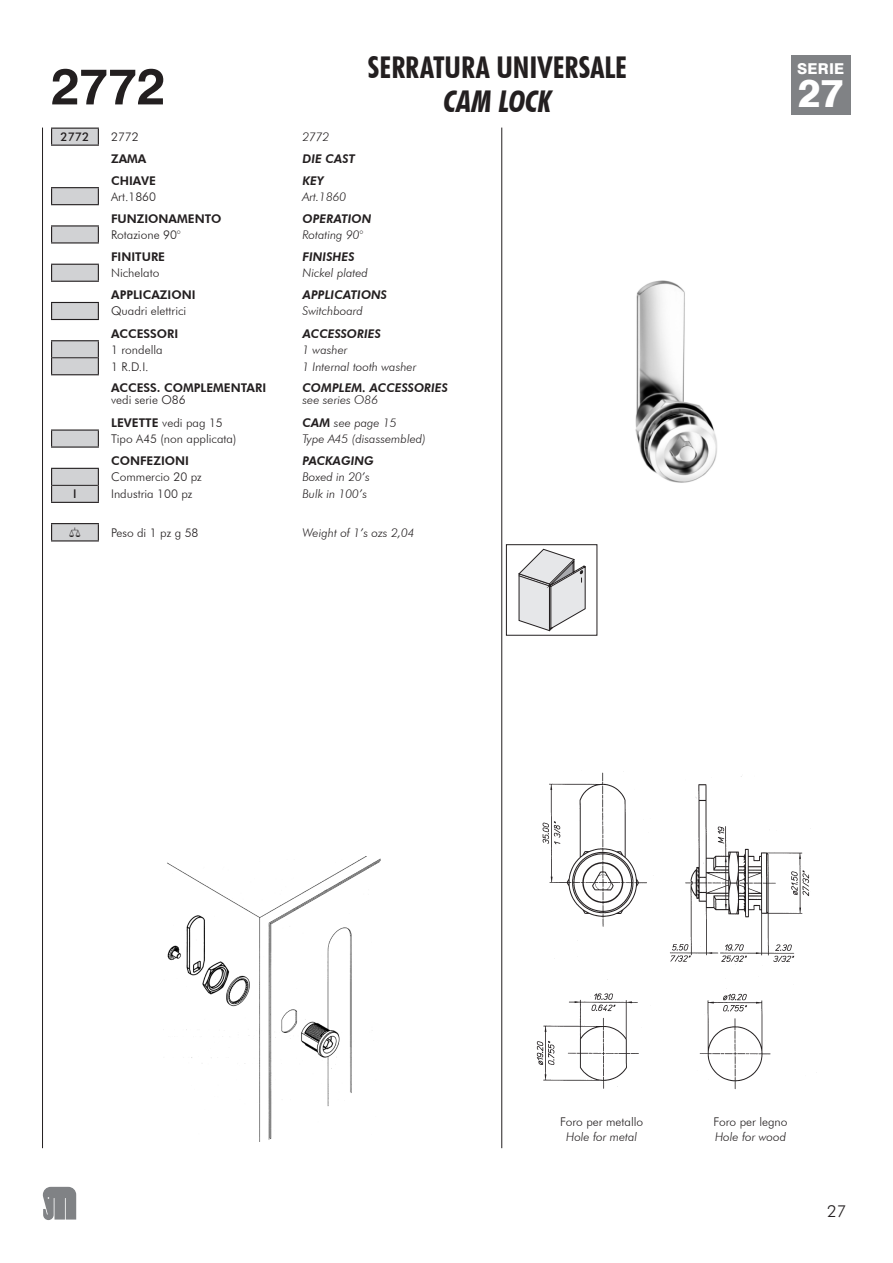
<style>
.page{position:relative;width:893px;height:1263px;background:#fff}
.page>*{position:absolute;margin:0;border:0;box-sizing:border-box;transform-origin:0 0}
.t1{font:700 51px "Swiss 721 BT";color:#231f20}
.t2{font:800 39px "Swiss 721 BT";color:#fff}
.t3{font:700 condensed 30px "Futura BT";color:#231f20}
.t4{font:italic 700 condensed 30px "Futura BT";letter-spacing:-.005em;color:#231f20}
.t5{font:300 16.5px "Futura BT";color:#231f20}
.t6{font:800 15px "Swiss 721 BT";letter-spacing:.01em;color:#fff}
.t7{font:italic 300 12px "Futura BT";color:#231f20}
.t8{font:300 12px "Futura BT";color:#231f20}
.t9{font:800 12px "Futura BT";color:#231f20}
.t10{font:italic 800 12px "Futura BT";color:#231f20}
.t11{font:500 12px "Futura BT";color:#231f20}
.s1{font-weight:800}
</style>
<div class="page">
<svg style="left:43px;top:1187px;width:33px;height:33px"></svg>
<hr style="left:42px;top:128px;width:1px;height:1020px;background:#231f20">
<hr style="left:501px;top:128px;width:1px;height:1020px;background:#231f20">
<img style="left:635px;top:281px;width:82px;height:202px">
<img style="left:536px;top:771px;width:275px;height:319px">
<img style="left:167px;top:857px;width:213px;height:285px">
<div style="left:791px;top:55px;width:59px;height:60px;background:#808285"></div>
<svg style="left:51px;top:128px;width:48px;height:413px"></svg>
<hr style="left:52px;top:357px;width:46px;height:1px;background:#231f20">
<svg style="left:519px;top:549px;width:66px;height:82px"></svg>
<div style="left:506px;top:544px;width:91px;height:92px;border:1px solid #231f20"></div>
<h1 class="t1" style="left:51px;top:51px;width:116px">2772</h1>
<h3 class="t3" style="left:368px;top:49px;width:261px">SERRATURA UNIVERSALE</h3>
<h3 class="t4" style="left:443px;top:83px;width:110px">CAM LOCK</h3>
<p class="t11" style="left:60px;top:130px;width:30px">2772</p>
<p class="t8" style="left:111px;top:130px;width:29px">2772</p>
<p class="t7" style="left:302px;top:130px;width:28px">2772</p>
<p class="t9" style="left:111px;top:152px;width:37px">ZAMA</p>
<p class="t10" style="left:302px;top:152px;width:54px">DIE CAST</p>
<p class="t9" style="left:111px;top:173px;width:46px">CHIAVE</p>
<p class="t10" style="left:302px;top:173px;width:23px">KEY</p>
<p class="t8" style="left:111px;top:189px;width:47px">Art.1860</p>
<p class="t7" style="left:302px;top:189px;width:45px">Art.1860</p>
<p class="t9" style="left:111px;top:211px;width:112px">FUNZIONAMENTO</p>
<p class="t10" style="left:302px;top:211px;width:71px">OPERATION</p>
<p class="t8" style="left:111px;top:227px;width:71px">Rotazione 90°</p>
<p class="t7" style="left:302px;top:227px;width:62px">Rotating 90°</p>
<p class="t9" style="left:111px;top:249px;width:56px">FINITURE</p>
<p class="t10" style="left:302px;top:249px;width:54px">FINISHES</p>
<p class="t8" style="left:111px;top:266px;width:50px">Nichelato</p>
<p class="t7" style="left:302px;top:266px;width:67px">Nickel plated</p>
<p class="t9" style="left:111px;top:288px;width:86px">APPLICAZIONI</p>
<p class="t10" style="left:302px;top:288px;width:86px">APPLICATIONS</p>
<p class="t8" style="left:111px;top:304px;width:77px">Quadri elettrici</p>
<p class="t7" style="left:302px;top:304px;width:62px">Switchboard</p>
<p class="t9" style="left:111px;top:326px;width:69px">ACCESSORI</p>
<p class="t10" style="left:302px;top:326px;width:80px">ACCESSORIES</p>
<p class="t8" style="left:111px;top:342px;width:53px">1 rondella</p>
<p class="t7" style="left:302px;top:342px;width:46px">1 washer</p>
<p class="t8" style="left:111px;top:359px;width:39px">1 R.D.I.</p>
<p class="t7" style="left:302px;top:359px;width:115px">1 Internal tooth washer</p>
<p class="t9" style="left:111px;top:380px;width:157px">ACCESS. COMPLEMENTARI</p>
<p class="t8" style="left:111px;top:392px;width:76px">vedi serie O86</p>
<p class="t10" style="left:302px;top:380px;width:147px">COMPLEM. ACCESSORIES</p>
<p class="t7" style="left:302px;top:392px;width:77px">see series O86</p>
<p class="t8" style="left:111px;top:415px;width:113px"><span class="s1">LEVETTE</span> vedi pag 15</p>
<p class="t7" style="left:302px;top:415px;width:96px"><span class="s1">CAM</span> see page 15</p>
<p class="t8" style="left:111px;top:431px;width:127px">Tipo A45 (non applicata)</p>
<p class="t7" style="left:302px;top:431px;width:125px">Type A45 (disassembled)</p>
<p class="t9" style="left:111px;top:454px;width:79px">CONFEZIONI</p>
<p class="t10" style="left:302px;top:454px;width:73px">PACKAGING</p>
<p class="t8" style="left:111px;top:470px;width:92px">Commercio 20 pz</p>
<p class="t7" style="left:302px;top:470px;width:69px">Boxed in 20’s</p>
<p class="t11" style="left:73px;top:486px;width:5px">I</p>
<p class="t8" style="left:111px;top:487px;width:83px">Industria 100 pz</p>
<p class="t7" style="left:302px;top:487px;width:66px">Bulk in 100’s</p>
<p class="t8" style="left:69px;top:525px;width:131px">❑ Peso di 1 pz g 58</p>
<p class="t7" style="left:302px;top:525px;width:114px">Weight of 1’s ozs 2,04</p>
<p class="t6" style="left:797px;top:60px;width:48px">SERIE</p>
<h2 class="t2" style="left:798px;top:70px;width:48px">27</h2>
<p class="t8" style="left:560px;top:1114px;width:85px">Foro per metallo</p>
<p class="t8" style="left:713px;top:1114px;width:76px">Foro per legno</p>
<p class="t7" style="left:566px;top:1129px;width:73px">Hole for metal</p>
<p class="t7" style="left:715px;top:1129px;width:73px">Hole for wood</p>
<h3 class="t5" style="left:827px;top:1201px;width:21px">27</h3>
</div>
